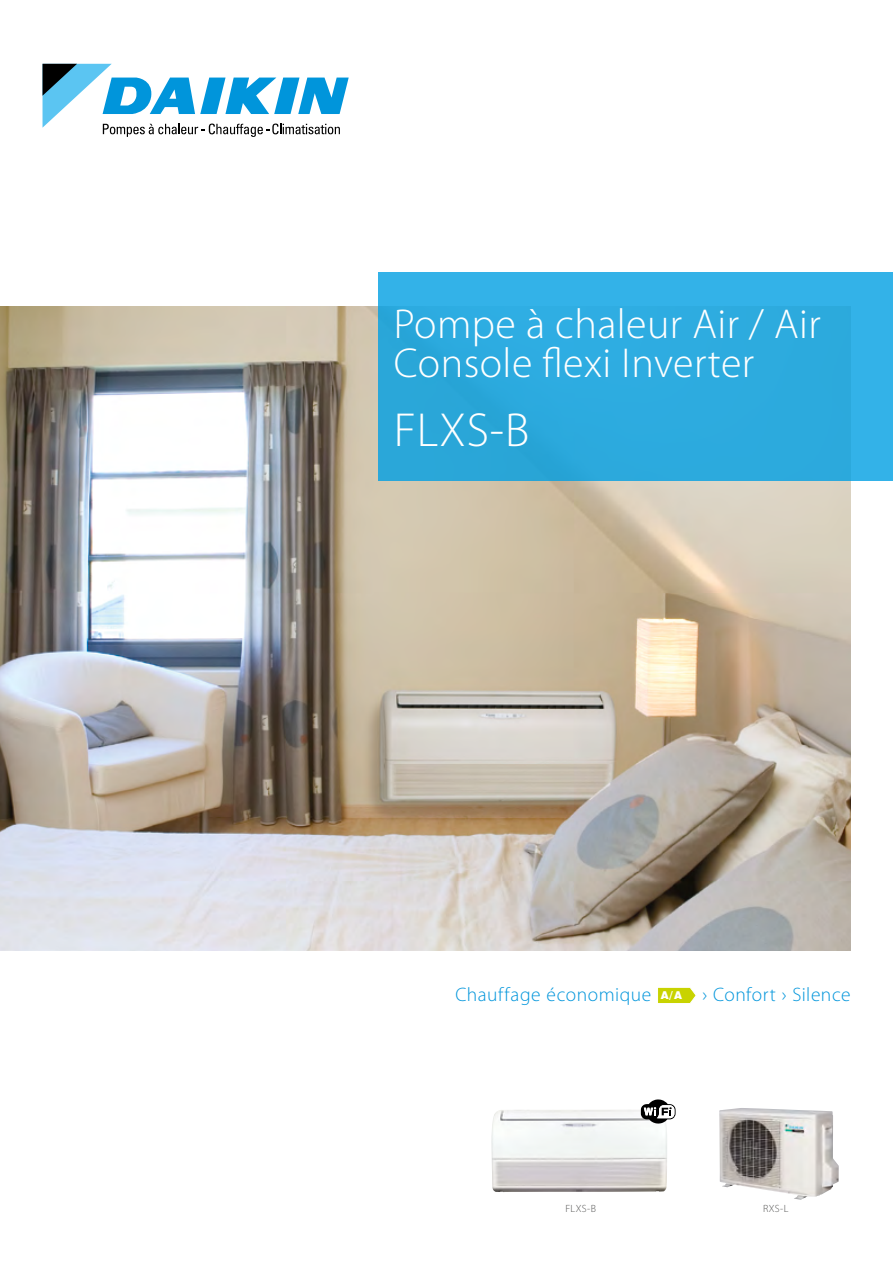
<style>
.page{position:relative;width:893px;height:1263px;background:#fff}
.page>*{position:absolute;margin:0;border:0;box-sizing:border-box;transform-origin:0 0}
.t1{font:300 48px "Myriad Pro";color:#fff}
.t2{font:300 42px/38.7px "Myriad Pro";letter-spacing:.01em;color:#fff}
.t3{font:300 19.5px "Myriad Pro";letter-spacing:.03em;color:#0095db}
.t4{font:300 10.5px "Myriad Pro";letter-spacing:.035em;color:#575756}
.s1{font-family:"Swiss 721 BT";font-weight:900;font-size:10.8px;color:#fff}
</style>
<div class="page">
<img style="left:0;top:307px;width:850px;height:643px">
<svg style="left:43px;top:64px;width:306px;height:73px"></svg>
<div style="left:378px;top:272px;width:515px;height:208px;background:#2dabdf"></div>
<img style="left:491px;top:1109px;width:176px;height:83px">
<svg style="left:658px;top:987px;width:38px;height:17px"></svg>
<img style="left:719px;top:1108px;width:114px;height:92px">
<svg style="left:641px;top:1099px;width:35px;height:24px"></svg>
<p class="t2" style="left:394px;top:305px;width:428px">Pompe à chaleur Air / Air<br>Console flexi Inverter</p>
<p class="t1" style="left:394px;top:403px;width:137px">FLXS-B</p>
<p class="t3" style="left:455px;top:984px;width:397px">Chauffage économique <span class="s1">A / A</span> › Confort › Silence</p>
<p class="t4" style="left:566px;top:1202px;width:32px">FLXS-B</p>
<p class="t4" style="left:763px;top:1202px;width:27px">RXS-L</p>
</div>
